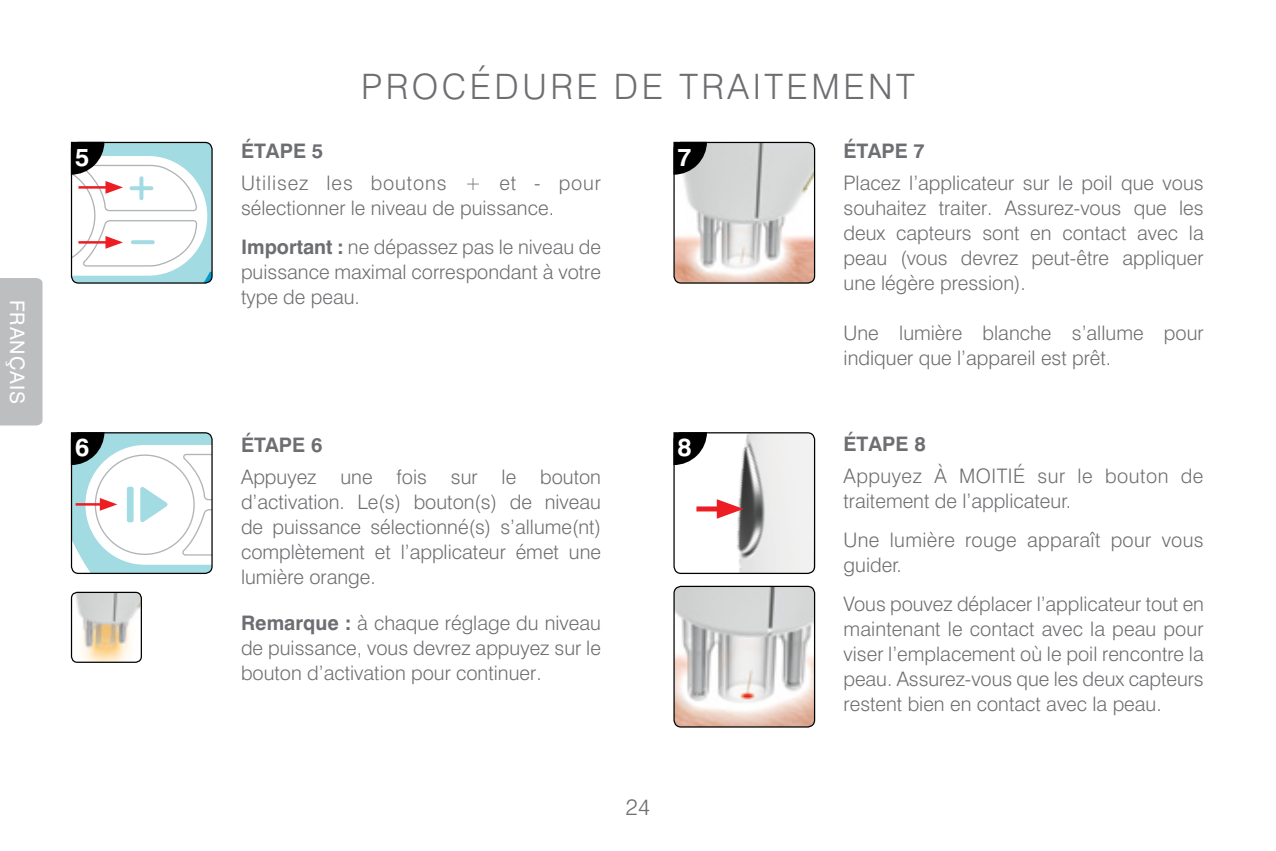
<style>
.page{position:relative;width:1276px;height:851px;background:#fff}
.page>*{position:absolute;margin:0;border:0;box-sizing:border-box;transform-origin:0 0}
.t1{font:300 35px "Swiss 721 BT";letter-spacing:.1em;color:#6d6e71}
.t2{font:700 25px "Swiss 721 BT";color:#fff}
.t3{font:300 22.5px "Swiss 721 BT";color:#6d6e71}
.t4{font:300 20px/25px "Swiss 721 BT";color:#6d6e71;text-align:justify}
.t5{font:700 20px "Swiss 721 BT";color:#6d6e71}
.t6{font:20px "Swiss 721 BT";letter-spacing:.05em;color:#fff}
.s1{font-weight:700}
</style>
<div class="page">
<div style="left:0;top:278px;width:43px;height:147px;background:#bcbec0"></div>
<img style="left:71px;top:593px;width:70px;height:69px">
<div style="left:71px;top:591px;width:71px;height:71px;border:1px solid #000;border-radius:6px"></div>
<img style="left:675px;top:433px;width:139px;height:140px">
<div style="left:673px;top:432px;width:142px;height:142px;border:1px solid #000;border-radius:7px"></div>
<svg style="left:673px;top:432px;width:34px;height:33px"></svg>
<img style="left:674px;top:142px;width:140px;height:141px">
<div style="left:673px;top:142px;width:142px;height:141px;border:1px solid #000;border-radius:7px"></div>
<svg style="left:673px;top:142px;width:34px;height:33px"></svg>
<div style="left:696px;top:506px;width:30px;height:5px;background:#ed1d24"></div>
<svg style="left:717px;top:499px;width:26px;height:19px"></svg>
<svg style="left:71px;top:142px;width:141px;height:141px"></svg>
<svg style="left:71px;top:432px;width:141px;height:141px"></svg>
<img style="left:674px;top:587px;width:140px;height:139px">
<div style="left:673px;top:585px;width:142px;height:142px;border:1px solid #000;border-radius:7px"></div>
<p class="t6" style="left:29px;top:299px;width:106px;rotate:90deg">FRANÇAIS</p>
<h1 class="t1" style="left:361px;top:65px;width:555px">PROCÉDURE DE TRAITEMENT</h1>
<p class="t5" style="left:241px;top:138px;width:84px">Étape 5</p>
<p class="t4" style="left:241px;top:170px;width:361px">Utilisez les boutons + et - pour sélectionner le niveau de puissance.</p>
<p class="t4" style="left:241px;top:234px;width:361px"><span class="s1">Important :</span> ne dépassez pas le niveau de puissance maximal correspondant à votre type de peau.</p>
<p class="t2" style="left:75px;top:142px;width:16px">5</p>
<p class="t2" style="left:677px;top:142px;width:16px">7</p>
<p class="t2" style="left:75px;top:432px;width:16px">6</p>
<p class="t5" style="left:241px;top:432px;width:83px">ÉTAPE 6</p>
<p class="t4" style="left:241px;top:464px;width:361px">Appuyez une fois sur le bouton d’activation. Le(s) bouton(s) de niveau de puissance sélectionné(s) s’allume(nt) complètement et l’applicateur émet une lumière orange.</p>
<p class="t4" style="left:241px;top:610px;width:361px"><span class="s1">Remarque :</span> à chaque réglage du niveau de puissance, vous devrez appuyez sur le bouton d’activation pour continuer.</p>
<p class="t2" style="left:677px;top:432px;width:16px">8</p>
<p class="t3" style="left:626px;top:793px;width:26px">24</p>
<p class="t5" style="left:843px;top:138px;width:83px">ÉTAPE 7</p>
<p class="t4" style="left:843px;top:170px;width:362px">Placez l’applicateur sur le poil que vous souhaitez traiter. Assurez-vous que les deux capteurs sont en contact avec la peau (vous devrez peut-être appliquer une légère pression).</p>
<p class="t4" style="left:843px;top:320px;width:362px">Une lumière blanche s’allume pour indiquer que l’appareil est prêt.</p>
<p class="t5" style="left:843px;top:431px;width:84px">Étape 8</p>
<p class="t4" style="left:843px;top:463px;width:361px">Appuyez À MOITIÉ sur le bouton de traitement de l’applicateur.</p>
<p class="t4" style="left:843px;top:527px;width:362px">Une lumière rouge apparaît pour vous guider.</p>
<p class="t4" style="left:843px;top:591px;width:362px">Vous pouvez déplacer l’applicateur tout en maintenant le contact avec la peau pour viser l’emplacement où le poil rencontre la peau. Assurez-vous que les deux capteurs restent bien en contact avec la peau.</p>
</div>
